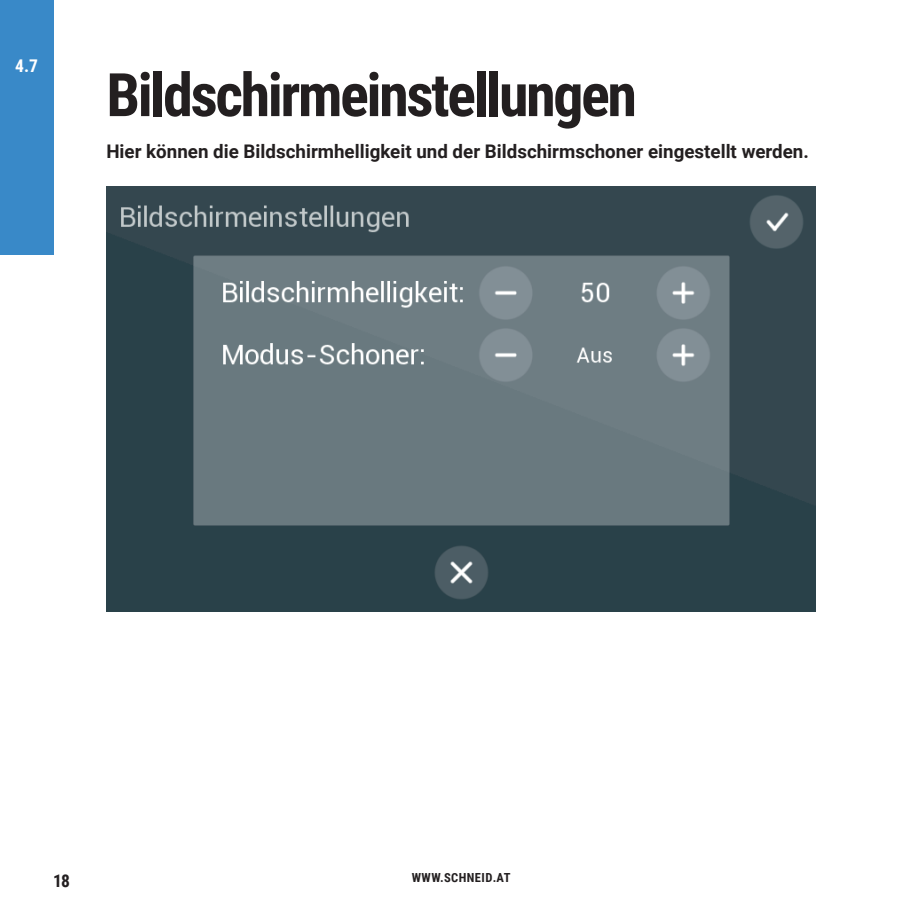
<style>
.page{position:relative;width:922px;height:922px;background:#fff}
.page>*{position:absolute;margin:0;border:0;box-sizing:border-box;transform-origin:0 0}
.t1{font:700 60px "Roboto Condensed";letter-spacing:-.04em;color:#231f20}
.t2{font:700 18.75px "Roboto";color:#231f20}
.t3{font:700 17.5px "Roboto Condensed";color:#fff}
.t4{font:700 17.5px "Roboto Condensed";color:#231f20}
.t5{font:700 12.5px "Roboto Condensed";letter-spacing:.035em;color:#231f20}
</style>
<div class="page">
<div style="left:0;top:0;width:53px;height:255px;background:#3989c8"></div>
<img style="left:106px;top:186px;width:709px;height:425px">
<p class="t3" style="left:15px;top:53px;width:24px">4.7</p>
<h1 class="t1" style="left:106px;top:53px;width:532px">Bildschirmeinstellungen</h1>
<p class="t2" style="left:106px;top:138px;width:703px">Hier können die Bildschirmhelligkeit und der Bildschirmschoner eingestellt werden.</p>
<p class="t4" style="left:53px;top:868px;width:18px">18</p>
<p class="t5" style="left:411px;top:868px;width:100px">WWW.SCHNEID.AT</p>
</div>
